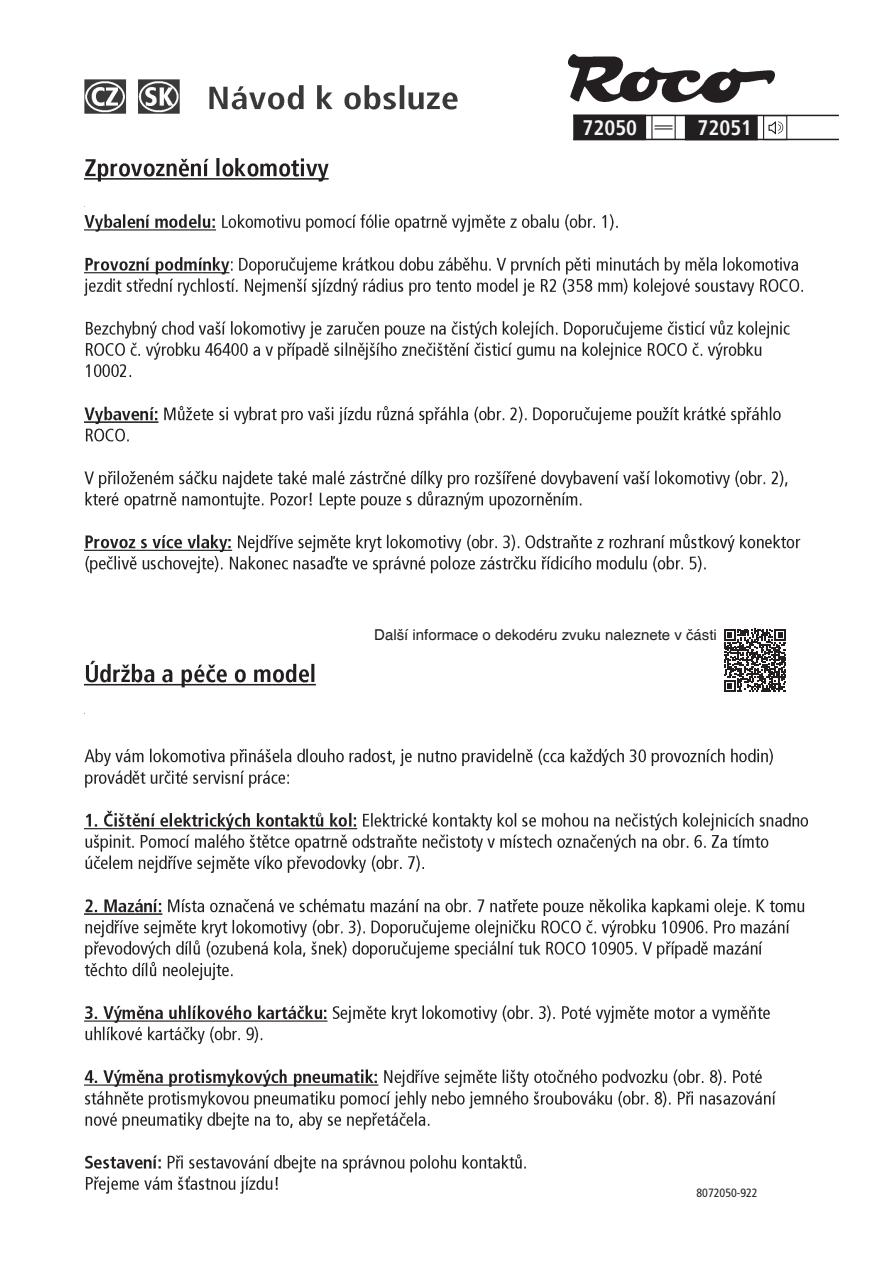
<style>
.page{position:relative;width:893px;height:1263px;background:#fff}
.page>*{position:absolute;margin:0;border:0;box-sizing:border-box;transform-origin:0 0}
.t1{font:700 condensed 21px "Frutiger LTCE";color:#f7f7f8}
.t2{font:15px "Helvetica";color:#231f20}
.t3{font:condensed 12px "Frutiger LT";color:#231f20}
</style>
<div class="page">
<img style="left:85px;top:80px;width:723px;height:1114px">
<div style="left:574px;top:115px;width:71px;height:24px;background:#231f20"></div>
<div style="left:573px;top:115px;width:73px;height:25px;border:2px solid #231f20"></div>
<img style="left:569px;top:54px;width:206px;height:49px">
<hr style="left:573px;top:115px;width:266px;height:1px;background:#231f20">
<hr style="left:573px;top:139px;width:266px;height:1px;background:#231f20">
<div style="left:651px;top:115px;width:25px;height:25px;border:1px solid #231f20"></div>
<svg style="left:654px;top:125px;width:18px;height:4px"></svg>
<svg style="left:768px;top:120px;width:15px;height:16px"></svg>
<div style="left:686px;top:116px;width:71px;height:24px;background:#231f20"></div>
<div style="left:763px;top:115px;width:24px;height:25px;border:1px solid #231f20"></div>
<svg style="left:724px;top:629px;width:62px;height:62px"></svg>
<p class="t1" style="left:583px;top:115px;width:56px">72050</p>
<p class="t1" style="left:698px;top:115px;width:56px">72051</p>
<p class="t2" style="left:374px;top:626px;width:344px">Další informace o dekodéru zvuku naleznete v části</p>
<p class="t3" style="left:696px;top:1185px;width:63px">8072050-922</p>
</div>
